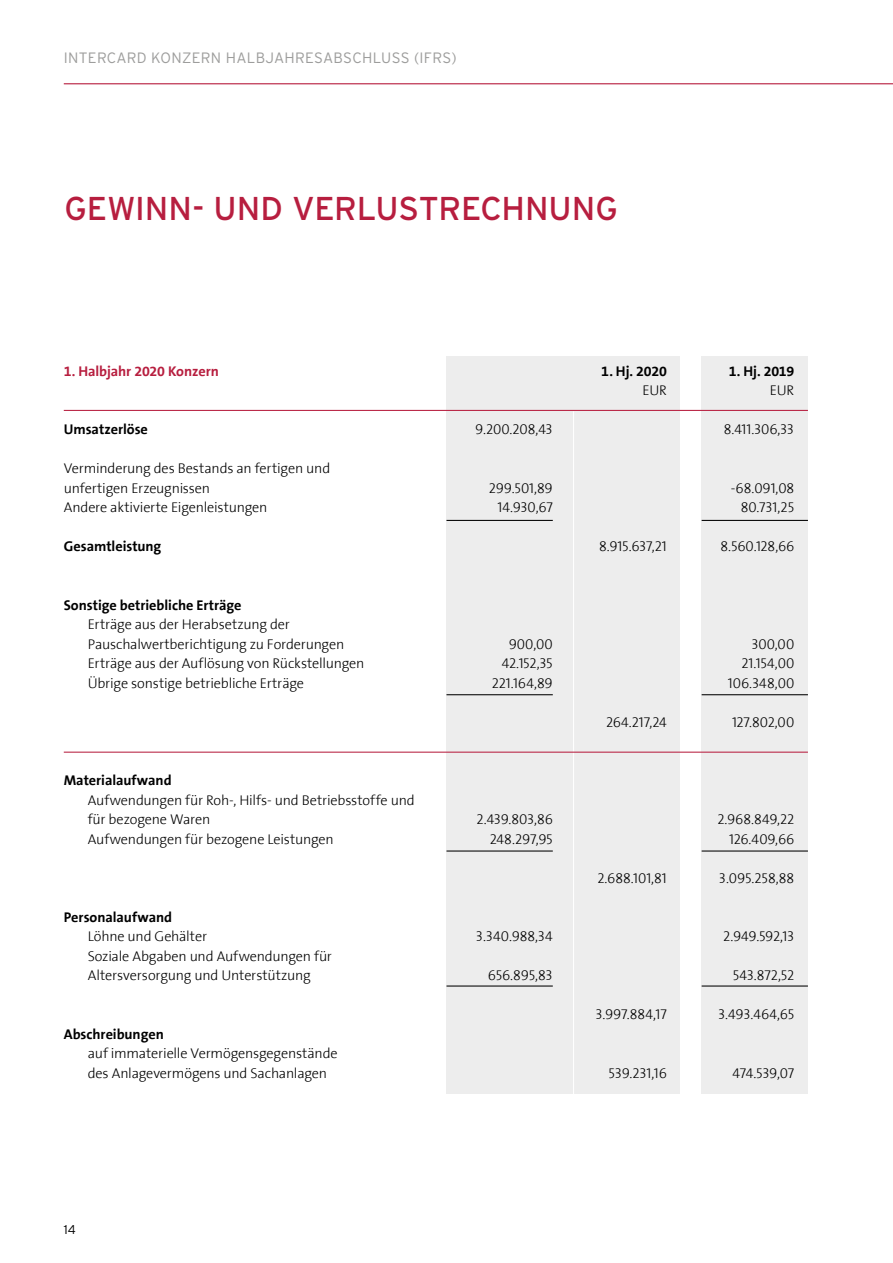
<style>
.page{position:relative;width:893px;height:1263px;background:#fff}
.page>*{position:absolute;margin:0;border:0;box-sizing:border-box;transform-origin:0 0}
.t1{font:33px "Interstate";letter-spacing:-.005em;color:#b71e3f}
.t2{font:300 15px "Interstate";letter-spacing:.02em;color:#9d9d9c}
.t3{font:300 14.25px/19.5px "The Sans";letter-spacing:-.015em;color:#000}
.t4{font:300 14.25px "The Sans Caps";letter-spacing:-.015em;color:#000}
.t5{font:700 14.25px "The Sans B7";letter-spacing:-.005em;color:#000}
.t6{font:700 14.25px "The Sans B7";letter-spacing:-.01em;color:#b71e3f}
.t7{font:300 12.75px "Interstate";color:#000}
.s1{font-family:"The Sans"}
</style>
<div class="page">
<hr style="left:64px;top:83px;width:829px;height:1px;background:#b71e3f">
<div style="left:446px;top:356px;width:234px;height:738px;background:#ededed"></div>
<div style="left:702px;top:356px;width:106px;height:738px;background:#ededed"></div>
<hr style="left:446px;top:520px;width:107px;height:1px;background:#000">
<hr style="left:702px;top:520px;width:106px;height:1px;background:#000">
<hr style="left:446px;top:694px;width:107px;height:1px;background:#000">
<hr style="left:702px;top:694px;width:106px;height:1px;background:#000">
<hr style="left:446px;top:850px;width:107px;height:1px;background:#000">
<hr style="left:702px;top:850px;width:106px;height:1px;background:#000">
<hr style="left:446px;top:985px;width:107px;height:1px;background:#000">
<hr style="left:702px;top:985px;width:106px;height:1px;background:#000">
<hr style="left:573px;top:411px;width:1px;height:765px;background:#fff">
<hr style="left:64px;top:752px;width:744px;height:1px;background:#b71e3f">
<hr style="left:64px;top:410px;width:744px;height:1px;background:#b71e3f">
<p class="t2" style="left:64px;top:50px;width:394px">INTERCARD KONZERN HALBJAHRESABSCHLUSS (IFRS)</p>
<h1 class="t1" style="left:65px;top:190px;width:555px">GEWINN- UND VERLUSTRECHNUNG</h1>
<p class="t6" style="left:64px;top:362px;width:157px">1. Halbjahr 2020 Konzern</p>
<p class="t5" style="left:601px;top:362px;width:67px">1. Hj. 2020</p>
<p class="t5" style="left:729px;top:362px;width:67px">1. Hj. 2019</p>
<p class="t3" style="left:642px;top:381px;width:26px">EUR</p>
<p class="t3" style="left:770px;top:381px;width:26px">EUR</p>
<p class="t5" style="left:64px;top:420px;width:86px">Umsatzerlöse</p>
<p class="t4" style="left:475px;top:422px;width:79px">9.200.208,43</p>
<p class="t4" style="left:724px;top:422px;width:72px">8.411.306,33</p>
<p class="t3" style="left:64px;top:459px;width:268px">Verminderung des Bestands an fertigen und unfertigen Erzeugnissen</p>
<p class="t4" style="left:489px;top:481px;width:65px">299.501,89</p>
<p class="t4" style="left:731px;top:481px;width:65px"><span class="s1">-</span>68.091,08</p>
<p class="t3" style="left:64px;top:498px;width:205px">Andere aktivierte Eigenleistungen</p>
<p class="t4" style="left:497px;top:500px;width:57px">14.930,67</p>
<p class="t4" style="left:741px;top:500px;width:55px">80.731,25</p>
<p class="t5" style="left:64px;top:537px;width:99px">Gesamtleistung</p>
<p class="t4" style="left:599px;top:539px;width:69px">8.915.637,21</p>
<p class="t4" style="left:720px;top:539px;width:75px">8.560.128,66</p>
<p class="t5" style="left:64px;top:596px;width:179px">Sonstige betriebliche Erträge</p>
<p class="t3" style="left:88px;top:615px;width:258px">Erträge aus der Herabsetzung der<br>Pauschalwertberichtigung zu Forderungen</p>
<p class="t4" style="left:509px;top:637px;width:46px">900,00</p>
<p class="t4" style="left:751px;top:637px;width:44px">300,00</p>
<p class="t3" style="left:88px;top:654px;width:278px">Erträge aus der Auflösung von Rückstellungen</p>
<p class="t4" style="left:502px;top:656px;width:52px">42.152,35</p>
<p class="t4" style="left:741px;top:656px;width:54px">21.154,00</p>
<p class="t3" style="left:88px;top:674px;width:218px">Übrige sonstige betriebliche Erträge</p>
<p class="t4" style="left:492px;top:676px;width:63px">221.164,89</p>
<p class="t4" style="left:728px;top:676px;width:68px">106.348,00</p>
<p class="t4" style="left:606px;top:715px;width:62px">264.217,24</p>
<p class="t4" style="left:732px;top:715px;width:64px">127.802,00</p>
<p class="t5" style="left:64px;top:771px;width:109px">Materialaufwand</p>
<p class="t3" style="left:88px;top:791px;width:329px">Aufwendungen für Roh-, Hilfs- und Betriebsstoffe und für bezogene Waren</p>
<p class="t4" style="left:477px;top:812px;width:78px">2.439.803,86</p>
<p class="t4" style="left:717px;top:812px;width:78px">2.968.849,22</p>
<p class="t3" style="left:88px;top:830px;width:247px">Aufwendungen für bezogene Leistungen</p>
<p class="t4" style="left:490px;top:832px;width:65px">248.297,95</p>
<p class="t4" style="left:729px;top:832px;width:67px">126.409,66</p>
<p class="t4" style="left:597px;top:871px;width:71px">2.688.101,81</p>
<p class="t4" style="left:719px;top:871px;width:77px">3.095.258,88</p>
<p class="t5" style="left:64px;top:908px;width:110px">Personalaufwand</p>
<p class="t3" style="left:88px;top:927px;width:121px">Löhne und Gehälter</p>
<p class="t4" style="left:476px;top:929px;width:78px">3.340.988,34</p>
<p class="t4" style="left:723px;top:929px;width:73px">2.949.592,13</p>
<p class="t3" style="left:88px;top:947px;width:246px">Soziale Abgaben und Aufwendungen für<br>Altersversorgung und Unterstützung</p>
<p class="t4" style="left:488px;top:968px;width:66px">656.895,83</p>
<p class="t4" style="left:733px;top:968px;width:63px">543.872,52</p>
<p class="t4" style="left:595px;top:1007px;width:73px">3.997.884,17</p>
<p class="t4" style="left:718px;top:1007px;width:78px">3.493.464,65</p>
<p class="t5" style="left:64px;top:1025px;width:102px">Abschreibungen</p>
<p class="t3" style="left:88px;top:1044px;width:251px">auf immaterielle Vermögensgegenstände des Anlagevermögens und Sachanlagen</p>
<p class="t7" style="left:64px;top:1222px;width:13px">14</p>
<p class="t4" style="left:609px;top:1065px;width:60px">539.231,16</p>
<p class="t4" style="left:733px;top:1065px;width:63px">474.539,07</p>
</div>
